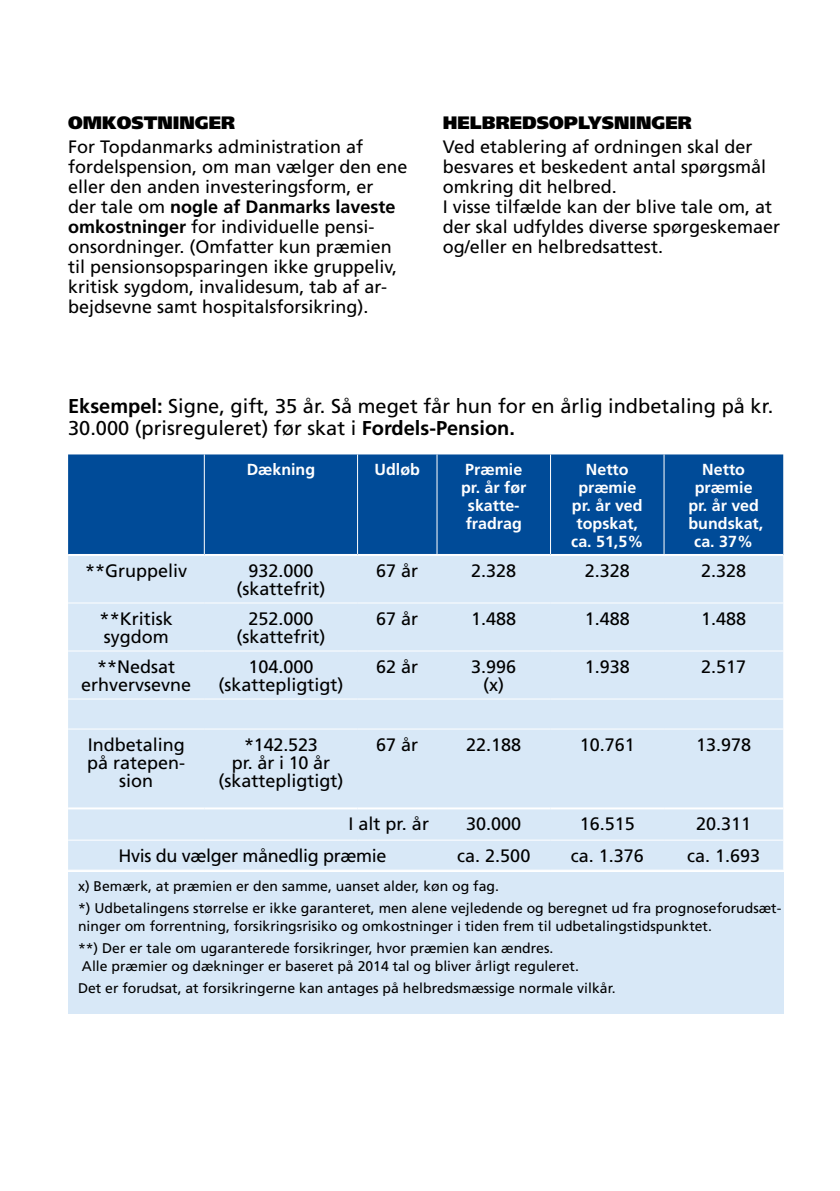
<style>
.page{position:relative;width:840px;height:1191px;background:#fff}
.page>*{position:absolute;margin:0;border:0;box-sizing:border-box;transform-origin:0 0}
.t1{font:20px/22px "Frutiger";color:#000}
.t2{font:18px/20px "Frutiger";color:#000;text-align:center}
.t3{font:900 18px "Frutiger";color:#000}
.t4{font:18px "Frutiger";letter-spacing:-.02em;color:#000}
.t5{font:700 16px/18px "Frutiger";color:#fff;text-align:center}
.t6{font:14px/22px "Frutiger";color:#000}
.s1{font-weight:700}
</style>
<div class="page">
<div style="left:68px;top:872px;width:714px;height:141px;background:#d8e8f7"></div>
<div style="left:68px;top:454px;width:714px;height:100px;background:#004b98"></div>
<div style="left:68px;top:556px;width:714px;height:313px;background:#d8e8f7"></div>
<hr style="left:68px;top:602px;width:136px;height:1px;background:#fff">
<hr style="left:204px;top:602px;width:153px;height:1px;background:#fff">
<hr style="left:357px;top:602px;width:80px;height:1px;background:#fff">
<hr style="left:437px;top:602px;width:113px;height:1px;background:#fff">
<hr style="left:550px;top:602px;width:113px;height:1px;background:#fff">
<hr style="left:663px;top:602px;width:119px;height:1px;background:#fff">
<hr style="left:68px;top:650px;width:136px;height:1px;background:#fff">
<hr style="left:204px;top:650px;width:153px;height:1px;background:#fff">
<hr style="left:357px;top:650px;width:80px;height:1px;background:#fff">
<hr style="left:437px;top:650px;width:113px;height:1px;background:#fff">
<hr style="left:550px;top:650px;width:113px;height:1px;background:#fff">
<hr style="left:663px;top:650px;width:119px;height:1px;background:#fff">
<hr style="left:68px;top:698px;width:136px;height:1px;background:#fff">
<hr style="left:204px;top:698px;width:153px;height:1px;background:#fff">
<hr style="left:357px;top:698px;width:80px;height:1px;background:#fff">
<hr style="left:437px;top:698px;width:113px;height:1px;background:#fff">
<hr style="left:550px;top:698px;width:113px;height:1px;background:#fff">
<hr style="left:663px;top:698px;width:119px;height:1px;background:#fff">
<hr style="left:68px;top:728px;width:136px;height:1px;background:#fff">
<hr style="left:204px;top:728px;width:153px;height:1px;background:#fff">
<hr style="left:357px;top:728px;width:80px;height:1px;background:#fff">
<hr style="left:437px;top:728px;width:113px;height:1px;background:#fff">
<hr style="left:550px;top:728px;width:113px;height:1px;background:#fff">
<hr style="left:663px;top:728px;width:119px;height:1px;background:#fff">
<hr style="left:68px;top:839px;width:136px;height:1px;background:#fff">
<hr style="left:204px;top:839px;width:153px;height:1px;background:#fff">
<hr style="left:357px;top:839px;width:80px;height:1px;background:#fff">
<hr style="left:437px;top:839px;width:113px;height:1px;background:#fff">
<hr style="left:550px;top:839px;width:113px;height:1px;background:#fff">
<hr style="left:663px;top:839px;width:119px;height:1px;background:#fff">
<hr style="left:68px;top:807px;width:136px;height:2px;background:#fff">
<hr style="left:204px;top:807px;width:153px;height:2px;background:#fff">
<hr style="left:357px;top:807px;width:80px;height:2px;background:#fff">
<hr style="left:437px;top:807px;width:113px;height:2px;background:#fff">
<hr style="left:550px;top:807px;width:113px;height:2px;background:#fff">
<hr style="left:663px;top:807px;width:119px;height:2px;background:#fff">
<hr style="left:204px;top:454px;width:1px;height:100px;background:#fff">
<hr style="left:357px;top:454px;width:1px;height:100px;background:#fff">
<hr style="left:436px;top:454px;width:1px;height:100px;background:#fff">
<hr style="left:550px;top:454px;width:1px;height:100px;background:#fff">
<hr style="left:663px;top:454px;width:1px;height:100px;background:#fff">
<p class="t3" style="left:68px;top:111px;width:18px">OMK</p>
<p class="t3" style="left:117px;top:111px;width:120px">OSTNINGER</p>
<p class="t2" style="left:68px;top:136px;width:341px;text-align:left">For Topdanmarks administration af fordelspension, om man vælger den ene eller den anden investeringsform, er<br>der tale om <span class="s1">nogle af Danmarks laveste omkostninger</span> for individuelle pensi&shy;onsordninger. (Omfatter kun præmien til pensionsopsparingen ikke gruppeliv, kritisk sygdom, invalidesum, tab af ar&shy;bejdsevne samt hospitalsforsikring).</p>
<p class="t3" style="left:442px;top:111px;width:251px">HELBREDSOPLYSNINGER</p>
<p class="t2" style="left:442px;top:136px;width:339px;text-align:left">Ved etablering af ordningen skal der besvares et beskedent antal spørgsmål omkring dit helbred.<br>I visse tilfælde kan der blive tale om, at der skal udfyldes diverse spørgeskemaer og/eller en helbredsattest.</p>
<p class="t1" style="left:68px;top:394px;width:706px"><span class="s1">Eksempel:</span> Signe, gift, 35 år. Så meget får hun for en årlig indbetaling på kr.<br>30.000 (prisreguleret) før skat i <span class="s1">Fordels-Pension.</span></p>
<p class="t5" style="left:246px;top:460px;width:70px">Dækning</p>
<p class="t5" style="left:374px;top:460px;width:47px">Udløb</p>
<p class="t5" style="left:461px;top:460px;width:67px">Præmie pr. år før skatte&shy;fradrag</p>
<p class="t5" style="left:571px;top:460px;width:74px">Netto præmie pr. år ved topskat, ca. 51,5%</p>
<p class="t5" style="left:688px;top:460px;width:76px">Netto præmie pr. år ved bundskat, ca. 37%</p>
<p class="t2" style="left:85px;top:560px;width:104px">**Gruppeliv</p>
<p class="t2" style="left:236px;top:561px;width:91px;line-height:18px">932.000 (skattefrit)</p>
<p class="t2" style="left:376px;top:560px;width:44px">67 år</p>
<p class="t2" style="left:471px;top:560px;width:47px">2.328</p>
<p class="t2" style="left:584px;top:560px;width:47px">2.328</p>
<p class="t2" style="left:700px;top:560px;width:47px">2.328</p>
<p class="t2" style="left:100px;top:609px;width:75px;line-height:18px;text-align:left">**Kritisk sygdom</p>
<p class="t2" style="left:236px;top:609px;width:91px;line-height:18px">252.000 (skattefrit)</p>
<p class="t2" style="left:376px;top:608px;width:44px">67 år</p>
<p class="t2" style="left:471px;top:608px;width:47px">1.488</p>
<p class="t2" style="left:584px;top:608px;width:47px">1.488</p>
<p class="t2" style="left:700px;top:608px;width:47px">1.488</p>
<p class="t2" style="left:81px;top:657px;width:112px;line-height:18px">**Nedsat erhvervsevne</p>
<p class="t2" style="left:218px;top:657px;width:127px;line-height:18px">104.000 (skattepligtigt)</p>
<p class="t2" style="left:376px;top:656px;width:44px">62 år</p>
<p class="t2" style="left:471px;top:657px;width:47px;line-height:18px">3.996 (x)</p>
<p class="t2" style="left:584px;top:656px;width:47px">1.938</p>
<p class="t2" style="left:700px;top:656px;width:47px">2.517</p>
<p class="t2" style="left:87px;top:735px;width:100px;line-height:18px">Indbetaling på ratepen&shy;sion</p>
<p class="t2" style="left:218px;top:735px;width:127px;line-height:18px">*142.523<br>pr. år i 10 år (skattepligtigt)</p>
<p class="t2" style="left:376px;top:734px;width:44px">67 år</p>
<p class="t2" style="left:466px;top:734px;width:57px">22.188</p>
<p class="t2" style="left:579px;top:734px;width:57px">10.761</p>
<p class="t2" style="left:695px;top:734px;width:57px">13.978</p>
<p class="t2" style="left:348px;top:814px;width:82px">I alt pr. år</p>
<p class="t2" style="left:466px;top:814px;width:57px">30.000</p>
<p class="t2" style="left:579px;top:814px;width:57px">16.515</p>
<p class="t2" style="left:695px;top:814px;width:57px">20.311</p>
<p class="t4" style="left:118px;top:845px;width:269px">Hvis du vælger månedlig præmie</p>
<p class="t2" style="left:457px;top:845px;width:75px">ca. 2.500</p>
<p class="t2" style="left:570px;top:845px;width:75px">ca. 1.376</p>
<p class="t2" style="left:686px;top:845px;width:75px">ca. 1.693</p>
<p class="t6" style="left:78px;top:874px;width:704px">x) Bemærk, at præmien er den samme, uanset alder, køn og fag.<br>*) Udbetalingens størrelse er ikke garanteret, men alene vejledende og beregnet ud fra prognoseforudsæt-</p>
<p class="t6" style="left:78px;top:914px;width:635px">ninger om forrentning, forsikringsrisiko og omkostninger i tiden frem til udbetalingstidspunktet. **) Der er tale om ugaranterede forsikringer, hvor præmien kan ændres.</p>
<p class="t6" style="left:78px;top:954px;width:539px">Alle præmier og dækninger er baseret på 2014 tal og bliver årligt reguleret.<br>Det er forudsat, at forsikringerne kan antages på helbredsmæssige normale vilkår.</p>
</div>
